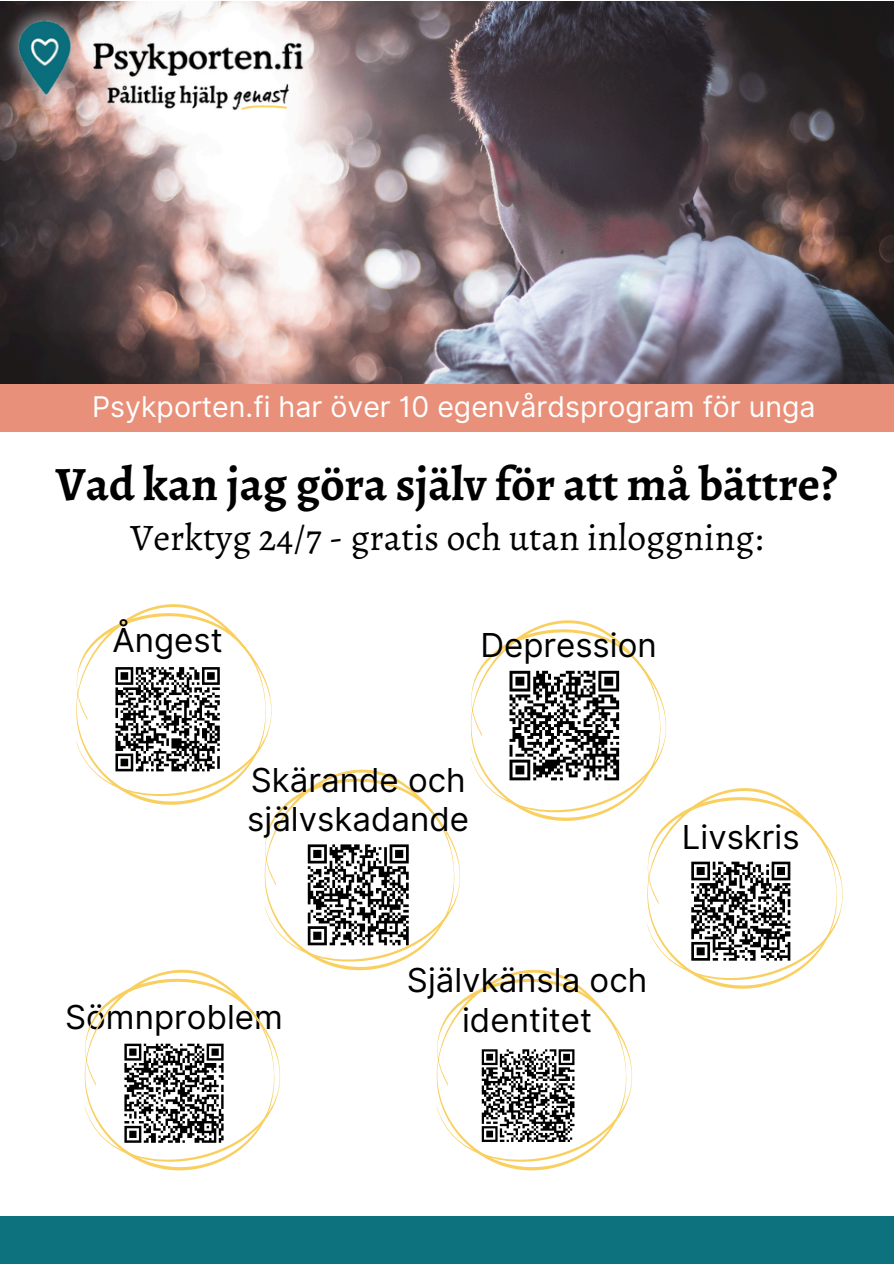
<style>
.page{position:relative;width:894px;height:1264px;background:#fff}
.page>*{position:absolute;margin:0;border:0;box-sizing:border-box;transform-origin:0 0}
.t1{font:700 48px "Alegreya";color:#000}
.t2{font:37.5px "Alegreya";color:#000}
.t3{font:33px/39.3px "Inter";color:#000}
.t4{font:28.5px "Inter";color:#fff}
</style>
<div class="page">
<div style="left:0;top:383px;width:893px;height:48px;background:#e89079"></div>
<div style="left:0;top:1216px;width:893px;height:47px;background:#0d717e"></div>
<img style="left:0;top:1px;width:893px;height:383px">
<img style="left:0;top:4px;width:337px;height:131px">
<svg style="left:76px;top:604px;width:767px;height:567px"></svg>
<h2 class="t4" style="left:92px;top:389px;width:724px">Psykporten.fi har över 10 egenvårdsprogram för unga</h2>
<p class="t1" style="left:56px;top:451px;width:783px">Vad kan jag göra själv för att må bättre?</p>
<p class="t2" style="left:130px;top:511px;width:634px">Verktyg 24/7 - gratis och utan inloggning:</p>
<p class="t3" style="left:112px;top:620px;width:112px">Ångest</p>
<p class="t3" style="left:480px;top:625px;width:178px">Depression</p>
<p class="t3" style="left:247px;top:760px;width:223px">Skärande och självskadande</p>
<h1 class="t3" style="left:681px;top:817px;width:119px">Livskris</h1>
<p class="t3" style="left:65px;top:997px;width:219px">Sömnproblem</p>
<p class="t3" style="left:407px;top:960px;width:242px;text-align:center">Självkänsla och identitet</p>
</div>
